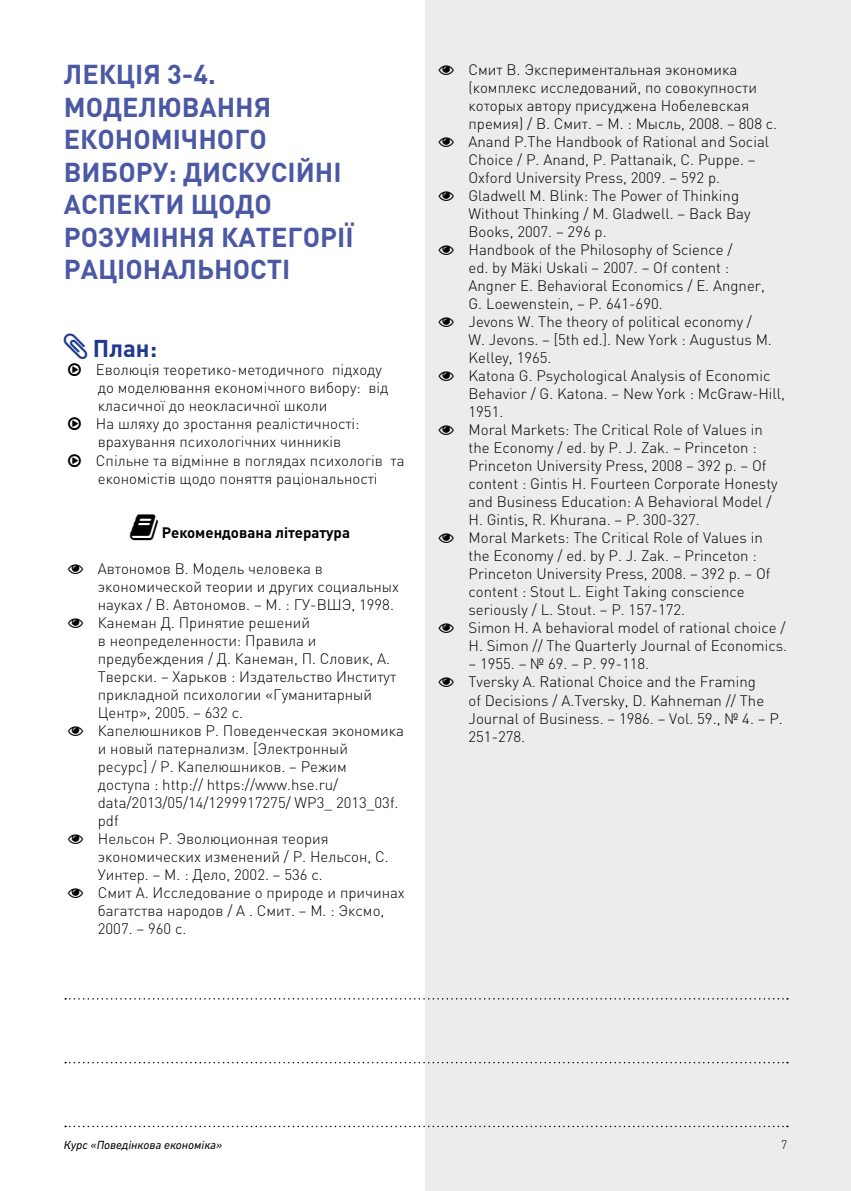
<style>
.page{position:relative;width:851px;height:1191px;background:#fff}
.page>*{position:absolute;margin:0;border:0;box-sizing:border-box;transform-origin:0 0}
.t1{font:700 27px/32.4px "DIN Pro";color:#4b58a4}
.t2{font:700 24px "DIN Pro";color:#1e398f}
.t3{font:300 15px/18px "DIN Pro";color:#000}
.t4{font:700 15px "DIN Pro";color:#000}
.t5{font:italic 12px "DIN Next CYR";color:#000}
.t6{font:300 12px "DIN Pro";color:#000}
</style>
<div class="page">
<div style="left:425px;top:0;width:425px;height:1191px;background:#ececed"></div>
<svg style="left:65px;top:1061px;width:722px;height:2px"></svg>
<svg style="left:65px;top:998px;width:722px;height:1px"></svg>
<svg style="left:65px;top:1125px;width:722px;height:2px"></svg>
<h1 class="t1" style="left:64px;top:57px;width:153px">ЛЕ КЦІЯ 3-4.<br>МОДЕЛ</h1>
<h1 class="t1" style="left:157px;top:90px;width:43px">ЮВАННЯ</h1>
<h1 class="t1" style="left:64px;top:122px;width:51px">ЕКОНОМІ</h1>
<h1 class="t1" style="left:181px;top:122px;width:35px">ЧНОГО</h1>
<h1 class="t1" style="left:64px;top:155px;width:72px">ВИБОРУ</h1>
<h1 class="t1" style="left:168px;top:155px;width:34px">: ДИС</h1>
<h1 class="t1" style="left:238px;top:155px;width:90px">КУСІЙНІ</h1>
<h1 class="t1" style="left:64px;top:187px;width:173px">АСПЕКТИ ЩОДО<br>РОЗУМІННЯ</h1>
<h1 class="t1" style="left:221px;top:219px;width:34px">КАТЕГОРІ</h1>
<h1 class="t1" style="left:345px;top:219px;width:10px">Ї</h1>
<h1 class="t1" style="left:64px;top:252px;width:70px">РАЦІОНАЛЬНОСТІ</h1>
<h2 class="t2" style="left:93px;top:332px;width:66px">План:</h2>
<p class="t3" style="left:96px;top:360px;width:310px">Еволюція теоретико-методичного підходу<br>до моделювання економічного вибору: від класичної до неокласичної школи<br>На шляху до зростання реалістичності: врахування психологічних чинників<br>Спільне та відмінне в поглядах психологів та економістів щодо поняття раціональності</p>
<p class="t4" style="left:162px;top:522px;width:190px">Рекомендована література</p>
<p class="t3" style="left:98px;top:558px;width:308px">Автономов В. Модель человека в экономической теории и других социальных науках / В. Автономов. – М. : ГУ-ВШЭ, 1998.<br>Канеман Д. Принятие решений<br>в неопределенности: Правила и предубеждения / Д. Канеман, П. Словик, А.<br>Тверски. – Харьков : Издательство Институт прикладной психологии «Гуманитарный Центр», 2005. – 632 с.<br>Капелюшников Р. Поведенческая экономика и новый патернализм. [Электронный<br>ресурс] / Р. Капелюшников. – Режим<br>доступа : http:// https://www.hse.ru/ data/2013/05/14/1299917275/ WP3_ 2013_03f. pdf<br>Нельсон Р. Эволюционная теория экономических изменений / Р. Нельсон, С.<br>Уинтер. – М. : Дело, 2002. – 536 с.<br>Смит А. Исследование о природе и причинах багатства народов / А . Смит. – М. : Эксмо, 2007. – 960 с.</p>
<p class="t3" style="left:468px;top:60px;width:320px">Смит В. Экспериментальная экономика (комплекс исследований, по совокупности которых автору присуджена Нобелевская премия) / В. Смит. – М. : Мысль, 2008. – 808 c.<br>Anand P.The Handbook of Rational and Social Choice / P. Anand, P. Pattanaik, C. Puppe. – Oxford University Press, 2009. – 592 р.<br>Gladwell M. Blink: The Power of Thinking Without Thinking / M. Gladwell. – Back Bay Books, 2007. – 296 p.<br>Handbook of the Philosophy of Science /<br>ed. by Mäki Uskali – 2007. – Of content :<br>Angner E. Behavioral Economics / E. Angner,<br>G. Loewenstein, – P. 641-690.<br>Jevons W. The theory of political economy /<br>W. Jevons. – [5th ed.]. New York : Augustus M.<br>Kelley, 1965.<br>Katona G. Psychological Analysis of Economic Behavior / G. Katona. – New York : McGraw-Hill, 1951.<br>Moral Markets: The Critical Role of Values in the Economy / ed. by P. J. Zak. – Princeton :<br>Princeton University Press, 2008 – 392 p. – Of content : Gintis H. Fourteen Corporate Honesty and Business Education: A Behavioral Model / H. Gintis, R. Khurana. – P. 300-327.<br>Moral Markets: The Critical Role of Values in the Economy / ed. by P. J. Zak. – Princeton :<br>Princeton University Press, 2008. – 392 p. – Of content : Stout L. Eight Taking conscience seriously / L. Stout. – P. 157-172.<br>Simon H. A behavioral model of rational choice / H. Simon // The Quarterly Journal of Economics.</p>
<p class="t3" style="left:468px;top:654px;width:316px">– 1955. – № 69. – P. 99-118.<br>Tversky A. Rational Choice and the Framing<br>of Decisions / A.Tversky, D. Kahneman // The Journal of Business. – 1986. – Vol. 59., № 4. – P.<br>251-278.</p>
<p class="t5" style="left:64px;top:1138px;width:160px">Курс «Поведінкова економіка»</p>
<p class="t6" style="left:780px;top:1136px;width:8px">7</p>
</div>
